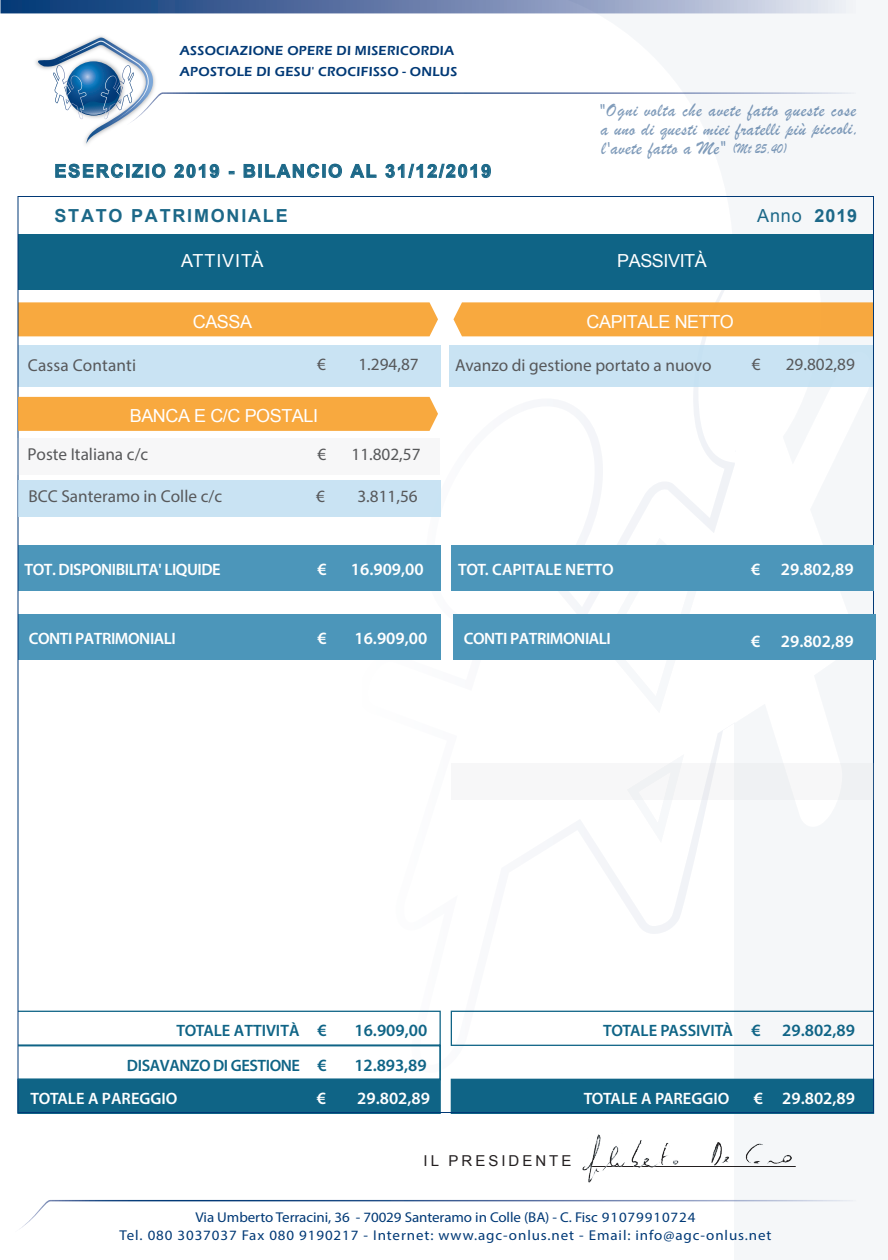
<style>
.page{position:relative;width:888px;height:1260px;background:#fff}
.page>*{position:absolute;margin:0;border:0;box-sizing:border-box;transform-origin:0 0}
.t1{font:19.5px/18.9px "Brush Script";letter-spacing:.02em;color:#013976}
.t2{font:700 18px "Arial";letter-spacing:.1em;color:#1c6888}
.t3{font:18px "Arial";letter-spacing:-.025em;color:#fff}
.t4{font:18px "Arial";color:#1c6888}
.t5{font:18px "Arial";letter-spacing:.05em;color:#fff}
.t6{font:17.25px "Myriad Pro";color:#57585a}
.t7{font:600 17.25px "Myriad Pro";color:#fff}
.t8{font:600 17.25px "Myriad Pro";color:#0f6486}
.t9{font:600 16.5px "Myriad Pro";letter-spacing:-.025em;color:#fff}
.t10{font:600 16.5px "Myriad Pro";color:#fff}
.t11{font:600 16.5px "Myriad Pro";color:#0f6486}
.t12{font:600 16.5px "Myriad Pro";letter-spacing:-.025em;color:#0f6486}
.t13{font:15px "Arial";letter-spacing:.2em;color:#231f20}
.t14{font:14.25px/18px "Myriad Pro";letter-spacing:.06em;color:#013976;text-align:center;scale:1.05 1}
.t15{font:600 13.5px/21px "Eras ITC";letter-spacing:.02em;color:#013976}
.s1{font-size:14.85px}
.s2{font-weight:700}
.s3{font-size:17.25px}
</style>
<div class="page">
<svg style="left:0;top:0;width:567px;height:13px;background:#48679a"></svg>
<svg style="left:37px;top:38px;width:530px;height:106px"></svg>
<svg style="left:20px;top:1200px;width:547px;height:29px"></svg>
<svg style="left:567px;top:0;width:309px;height:1202px"></svg>
<div style="left:18px;top:545px;width:422px;height:46px;background:#4c96ba"></div>
<div style="left:18px;top:234px;width:855px;height:56px;background:#0f6486"></div>
<div style="left:20px;top:302px;width:418px;height:34px;background:#f8a93f"></div>
<div style="left:18px;top:345px;width:422px;height:42px;background:#c9e3f3"></div>
<div style="left:449px;top:345px;width:424px;height:42px;background:#c9e3f3"></div>
<div style="left:453px;top:302px;width:419px;height:34px;background:#f8a93f"></div>
<div style="left:18px;top:614px;width:422px;height:46px;background:#4c96ba"></div>
<div style="left:17px;top:1011px;width:424px;height:35px;border:1px solid #0f6486"></div>
<div style="left:17px;top:1079px;width:424px;height:35px;background:#0f6486"></div>
<div style="left:451px;top:1011px;width:423px;height:35px;border:1px solid #0f6486"></div>
<div style="left:451px;top:1079px;width:423px;height:35px;background:#0f6486"></div>
<svg style="left:55px;top:164px;width:68px;height:14px"></svg>
<div style="left:126px;top:164px;width:3px;height:14px;border:1px solid #1c6888"></div>
<svg style="left:132px;top:164px;width:11px;height:14px"></svg>
<div style="left:146px;top:164px;width:3px;height:14px;border:1px solid #1c6888"></div>
<svg style="left:152px;top:164px;width:13px;height:14px"></svg>
<svg style="left:174px;top:164px;width:45px;height:14px"></svg>
<svg style="left:229px;top:171px;width:5px;height:3px"></svg>
<svg style="left:244px;top:164px;width:11px;height:14px"></svg>
<div style="left:259px;top:164px;width:3px;height:14px;border:1px solid #1c6888"></div>
<svg style="left:265px;top:164px;width:77px;height:14px"></svg>
<svg style="left:350px;top:164px;width:26px;height:14px"></svg>
<svg style="left:385px;top:164px;width:106px;height:14px"></svg>
<div style="left:453px;top:614px;width:422px;height:46px;background:#4c96ba"></div>
<div style="left:451px;top:545px;width:423px;height:46px;background:#4c96ba"></div>
<div style="left:17px;top:1045px;width:424px;height:35px;border:1px solid #0f6486"></div>
<div style="left:19px;top:481px;width:422px;height:36px;background:#c9e3f3"></div>
<div style="left:18px;top:439px;width:422px;height:36px;background:#f7f7f8"></div>
<div style="left:452px;top:764px;width:422px;height:36px;background:#f7f7f8"></div>
<div style="left:18px;top:397px;width:420px;height:34px;background:#f8a93f"></div>
<img style="left:581px;top:1125px;width:217px;height:69px">
<p class="t15" style="left:180px;top:40px;width:279px">ASSOCIAZIONE OPERE DI MISERICORDIA<br>APOSTOLE DI GESU' CROCIFISSO - ONLUS</p>
<p class="t2" style="left:54px;top:159px;width:438px">ESERCIZIO 2019 - BILANCIO AL 31/12/2019</p>
<p class="t2" style="left:54px;top:204px;width:235px">STATO PATRIMONIALE</p>
<h1 class="t1" style="left:600px;top:100px;width:262px">"Ogni volta che avete fatto queste cose a uno di questi miei fratelli più piccoli, l'avete fatto a Me" <span class="s1">(Mt 25,40)</span></h1>
<p class="t4" style="left:757px;top:204px;width:102px">Anno <span class="s2">2019</span></p>
<p class="t5" style="left:181px;top:249px;width:84px">ATTIVITÀ</p>
<p class="t3" style="left:617px;top:249px;width:91px">PASSIVITÀ</p>
<p class="t3" style="left:193px;top:309px;width:61px">CASSA</p>
<p class="t6" style="left:28px;top:354px;width:110px">Cassa Contanti</p>
<p class="t6" style="left:317px;top:354px;width:10px">€</p>
<p class="t6" style="left:358px;top:354px;width:62px">1.294,87</p>
<p class="t3" style="left:130px;top:404px;width:190px">BANCA E C/C POSTALI</p>
<p class="t6" style="left:27px;top:444px;width:122px">Poste Italiana c/c</p>
<p class="t6" style="left:318px;top:444px;width:10px">€</p>
<p class="t6" style="left:352px;top:444px;width:71px">11.802,57</p>
<p class="t6" style="left:28px;top:486px;width:195px">BCC Santeramo in Colle c/c</p>
<p class="t6" style="left:316px;top:486px;width:10px">€</p>
<p class="t6" style="left:357px;top:486px;width:62px">3.811,56</p>
<p class="t3" style="left:587px;top:309px;width:149px">CAPITALE NETTO</p>
<p class="t6" style="left:455px;top:354px;width:258px">Avanzo di gestione portato a nuovo</p>
<p class="t6" style="left:752px;top:354px;width:10px">€</p>
<p class="t6" style="left:786px;top:354px;width:71px">29.802,89</p>
<p class="t9" style="left:25px;top:559px;width:198px">TOT. DISPONIBILITA' LIQUIDE</p>
<p class="t9" style="left:29px;top:628px;width:149px">CONTI PATRIMONIALI</p>
<p class="t7" style="left:318px;top:558px;width:11px">€</p>
<p class="t7" style="left:351px;top:558px;width:74px">16.909,00</p>
<p class="t10" style="left:458px;top:559px;width:157px">TOT. CAPITALE NETTO</p>
<p class="t7" style="left:751px;top:558px;width:104px">€ 29.802,89</p>
<p class="t7" style="left:318px;top:627px;width:11px">€</p>
<p class="t7" style="left:354px;top:627px;width:74px">16.909,00</p>
<p class="t9" style="left:464px;top:628px;width:149px">CONTI PATRIMONIALI</p>
<p class="t7" style="left:751px;top:630px;width:104px">€ 29.802,89</p>
<p class="t11" style="left:176px;top:1020px;width:125px">TOTALE ATTIVITÀ</p>
<p class="t8" style="left:318px;top:1019px;width:11px">€</p>
<p class="t8" style="left:355px;top:1019px;width:74px">16.909,00</p>
<p class="t12" style="left:127px;top:1055px;width:201px">DISAVANZO DI GESTIONE <span class="s3">€</span></p>
<p class="t8" style="left:354px;top:1054px;width:74px">12.893,89</p>
<p class="t7" style="left:317px;top:1087px;width:11px">€</p>
<p class="t7" style="left:357px;top:1087px;width:74px">29.802,89</p>
<p class="t10" style="left:31px;top:1088px;width:148px">TOTALE A PAREGGIO</p>
<p class="t11" style="left:603px;top:1020px;width:131px">TOTALE PASSIVITÀ</p>
<p class="t8" style="left:752px;top:1019px;width:105px">€ 29.802,89</p>
<p class="t10" style="left:584px;top:1088px;width:147px">TOTALE A PAREGGIO</p>
<p class="t7" style="left:754px;top:1087px;width:103px">€ 29.802,89</p>
<p class="t13" style="left:423px;top:1151px;width:149px">IL PRESIDENTE</p>
<p class="t14" style="left:120px;top:1208px;width:622px">Via Umberto Terracini, 36 - 70029 Santeramo in Colle (BA) - C. Fisc 91079910724<br>Tel. 080 3037037 Fax 080 9190217 - Internet: www.agc-onlus.net - Email: info@agc-onlus.net</p>
</div>
